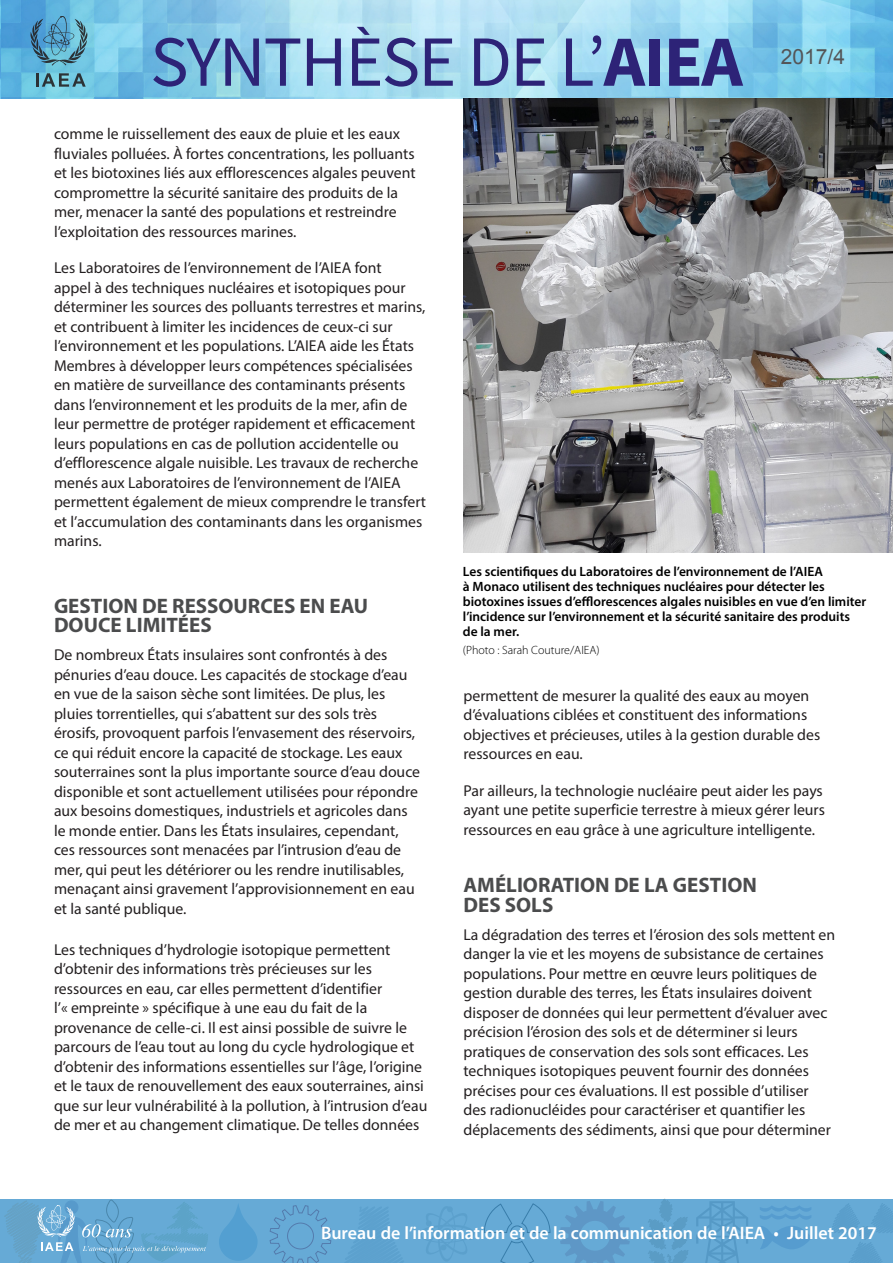
<style>
.page{position:relative;width:893px;height:1263px;background:#fff}
.page>*{position:absolute;margin:0;border:0;box-sizing:border-box;transform-origin:0 0}
.t1{font:72px "Source Sans Pro";letter-spacing:-.02em;color:#2d2377}
.Subhead_01{font:700 21px/19.5px "Myriad Pro";color:#4b4c4d}
.t2{font:21px "Arial";color:#545557}
.t3{font:600 18px "Myriad Pro";color:#fff}
.Body_text{font:15.75px/19.5px "Myriad Pro";color:#231f20}
.t4{font:600 13.5px/15px "Myriad Pro";color:#000}
.credit_source{font:300 12px "Myriad Pro";color:#000}
.s1{font-weight:700}
.s2{font-family:"Source Sans Pro";font-weight:400}
</style>
<div class="page">
<img style="left:0;top:0;width:893px;height:98px">
<svg style="left:1px;top:1199px;width:892px;height:64px;background:#62a5d2"></svg>
<hr style="left:0;top:1199px;width:1px;height:64px;background:#0072bc">
<svg style="left:4px;top:1200px;width:205px;height:63px;background:#6baad3"></svg>
<img style="left:463px;top:98px;width:430px;height:454px">
<svg style="left:30px;top:16px;width:57px;height:50px;background:#5599b8"></svg>
<svg style="left:36px;top:73px;width:50px;height:14px"></svg>
<div style="left:219px;top:1202px;width:39px;height:59px;background:#66aad6"></div>
<h1 class="t1" style="left:150px;top:17px;width:594px">SYNTHÈSE DE L’<span class="s1">AIEA</span></h1>
<p class="Body_text" style="left:54px;top:124px;width:363px">comme le ruissellement des eaux de pluie et les eaux fluviales polluées. À fortes concentrations, les polluants et les biotoxines liés aux efflorescences algales peuvent compromettre la sécurité sanitaire des produits de la mer, menacer la santé des populations et restreindre l’exploitation des ressources marines.</p>
<p class="Body_text" style="left:54px;top:258px;width:374px">Les Laboratoires de l’environnement de l’AIEA font<br>appel à des techniques nucléaires et isotopiques pour déterminer les sources des polluants terrestres et marins, et contribuent à limiter les incidences de ceux-ci sur l’environnement et les populations. L’AIEA aide les États Membres à développer leurs compétences spécialisées en matière de surveillance des contaminants présents dans l’environnement et les produits de la mer, afin de leur permettre de protéger rapidement et efficacement leurs populations en cas de pollution accidentelle ou d’efflorescence algale nuisible. Les travaux de recherche menés aux Laboratoires de l’environnement de l’AIEA permettent également de mieux comprendre le transfert et l’accumulation des contaminants dans les organismes marins.</p>
<h2 class="t2" style="left:781px;top:43px;width:66px">2017/4</h2>
<p class="Subhead_01" style="left:54px;top:595px;width:316px">GESTION DE RESSOURCES EN EAU<br>DOUCE LIMITÉES</p>
<p class="Body_text" style="left:54px;top:645px;width:368px">De nombreux États insulaires sont confrontés à des pénuries d’eau douce. Les capacités de stockage d’eau en vue de la saison sèche sont limitées. De plus, les pluies torrentielles, qui s’abattent sur des sols très érosifs, provoquent parfois l’envasement des réservoirs, ce qui réduit encore la capacité de stockage. Les eaux souterraines sont la plus importante source d’eau douce disponible et sont actuellement utilisées pour répondre aux besoins domestiques, industriels et agricoles dans le monde entier. Dans les États insulaires, cependant, ces ressources sont menacées par l’intrusion d’eau de mer, qui peut les détériorer ou les rendre inutilisables, menaçant ainsi gravement l’approvisionnement en eau et la santé publique.</p>
<p class="Body_text" style="left:54px;top:939px;width:375px">Les techniques d’hydrologie isotopique permettent d’obtenir des informations très précieuses sur les ressources en eau, car elles permettent d’identifier<br>l’« empreinte » spécifique à une eau du fait de la provenance de celle-ci. Il est ainsi possible de suivre le parcours de l’eau tout au long du cycle hydrologique et d’obtenir des informations essentielles sur l’âge, l’origine et le taux de renouvellement des eaux souterraines, ainsi que sur leur vulnérabilité à la pollution, à l’intrusion d’eau de mer et au changement climatique. De telles données</p>
<p class="t4" style="left:463px;top:563px;width:405px">Les scientifiques du Laboratoires de l’environnement de l’AIEA<br>à Monaco utilisent des techniques nucléaires pour détecter les biotoxines issues d’efflorescences algales nuisibles en vue d’en limiter l’incidence sur l’environnement et la sécurité sanitaire des produits de la mer.</p>
<p class="credit_source" style="left:463px;top:643px;width:138px">(Photo : Sarah Couture/AIEA)</p>
<p class="Body_text" style="left:463px;top:685px;width:358px">permettent de mesurer la qualité des eaux au moyen d’évaluations ciblées et constituent des informations objectives et précieuses, utiles à la gestion durable des ressources en eau.</p>
<p class="Body_text" style="left:463px;top:780px;width:363px">Par ailleurs, la technologie nucléaire peut aider les pays ayant une petite superficie terrestre à mieux gérer leurs ressources en eau grâce à une agriculture intelligente.</p>
<p class="Subhead_01" style="left:463px;top:875px;width:295px">AMÉLIORATION DE LA GESTION<br>DES SOLS</p>
<p class="Body_text" style="left:463px;top:924px;width:373px">La dégradation des terres et l’érosion des sols mettent en danger la vie et les moyens de subsistance de certaines populations. Pour mettre en œuvre leurs politiques de gestion durable des terres, les États insulaires doivent disposer de données qui leur permettent d’évaluer avec précision l’érosion des sols et de déterminer si leurs pratiques de conservation des sols sont efficaces. Les techniques isotopiques peuvent fournir des données précises pour ces évaluations. Il est possible d’utiliser des radionucléides pour caractériser et quantifier les déplacements des sédiments, ainsi que pour déterminer</p>
<p class="t3" style="left:321px;top:1222px;width:557px">Bureau de l’information et de la communication de l’AIEA <span class="s2">•</span> Juillet 2017</p>
</div>
